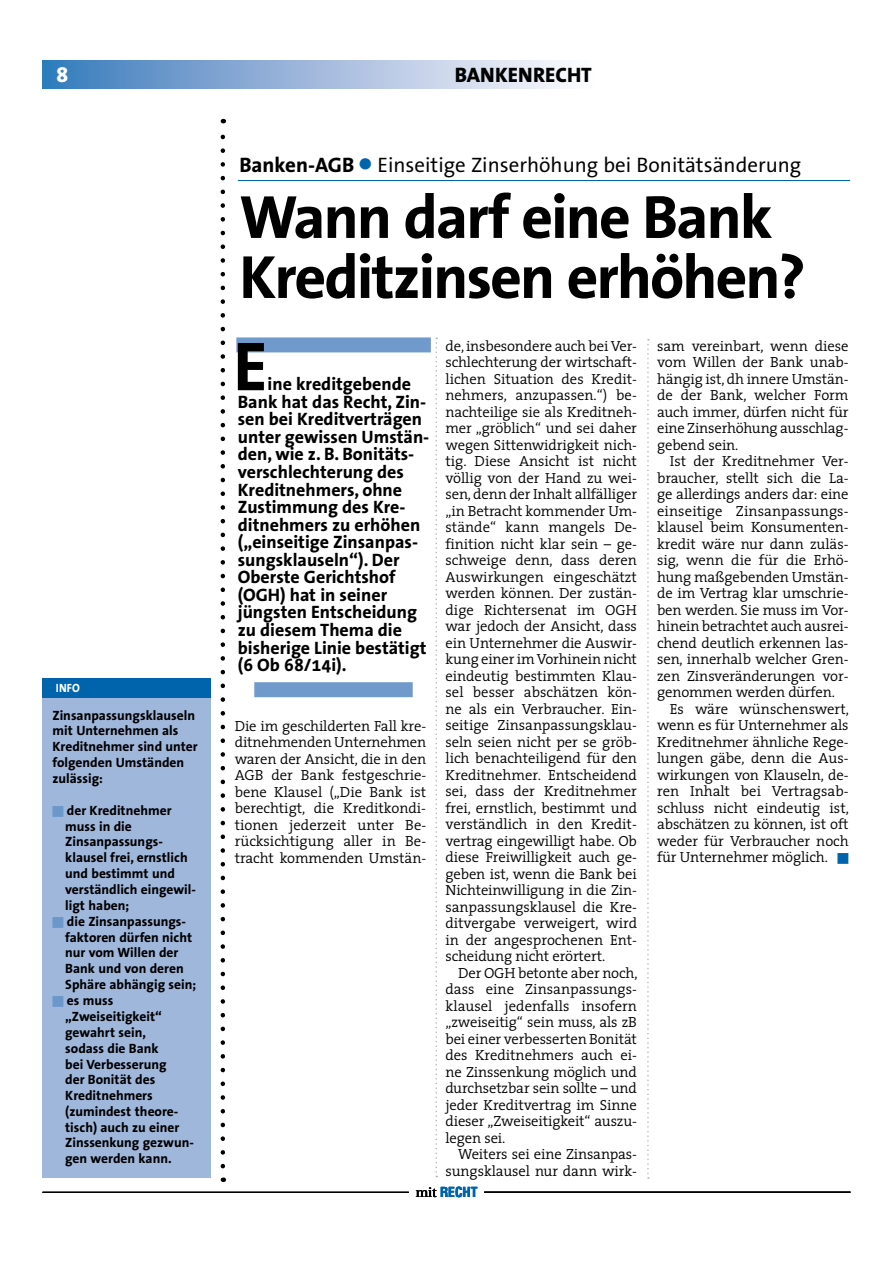
<style>
.page{position:relative;width:893px;height:1263px;background:#fff}
.page>*{position:absolute;margin:0;border:0;box-sizing:border-box;transform-origin:0 0}
.t1{font:700 70.05px "The Sans Correspondence";color:#000}
.t2{font:700 61.5px/60px "The Sans Correspondence";letter-spacing:-.03em;color:#000}
.t3{font:21px "The Sans Correspondence";color:#000}
.t4{font:800 21px "The Sans";color:#000}
.t5{font:800 21px "The Sans";color:#fff}
.t6{font:700 18px/17.5px "The Sans Correspondence";color:#000}
.t7{font:300 14.7px/16.5px "The Serif";letter-spacing:-.01em;color:#000;text-align:justify}
.t8{font:700 13.5px/15.8px "The Sans Correspondence";color:#000}
.t9{font:700 condensed 13.5px "Helvetica";color:#0064ad}
.t10{font:700 12px "The Sans Correspondence";color:#fff;scale:.92 1}
.s1{color:#6b97cb}
.s2{font-weight:700}
.s3{color:#0064ad}
.s4{font-family:"Utopia";font-weight:400;font-stretch:normal;color:#000}
</style>
<div class="page">
<div style="left:43px;top:60px;width:551px;height:28px;background:linear-gradient(to right,#3a7abc,#fffcff)"></div>
<hr style="left:43px;top:1192px;width:366px;height:1px;background:#000">
<hr style="left:484px;top:1192px;width:366px;height:1px;background:#000">
<svg style="left:221px;top:119px;width:4px;height:1047px"></svg>
<div style="left:254px;top:682px;width:159px;height:15px;background:#709acc"></div>
<div style="left:236px;top:337px;width:195px;height:15px;background:#709acc"></div>
<hr style="left:238px;top:180px;width:612px;height:1px;background:#0064ad">
<svg style="left:435px;top:337px;width:2px;height:840px"></svg>
<svg style="left:647px;top:339px;width:2px;height:840px"></svg>
<div style="left:43px;top:678px;width:168px;height:500px;background:#a0b7dc"></div>
<div style="left:43px;top:678px;width:168px;height:20px;background:#0064ad"></div>
<h3 class="t5" style="left:57px;top:57px;width:13px">8</h3>
<p class="t10" style="left:56px;top:682px;width:26px">Info</p>
<p class="t8" style="left:52px;top:708px;width:147px">Zinsanpassungsklauseln mit Unternehmen als<br>Kreditnehmer sind unter folgenden Umständen zulässig:</p>
<p class="t8" style="left:65px;top:803px;width:132px;text-indent:-13px"><span class="s1">■</span> der Kreditnehmer muss in die<br>Zinsanpassungs&shy;klausel frei, ernstlich und bestimmt und verständlich eingewil&shy;ligt haben;</p>
<p class="t8" style="left:65px;top:914px;width:132px;text-indent:-13px"><span class="s1">■</span> die Zinsanpassungs&shy;faktoren dürfen nicht nur vom Willen der<br>Bank und von deren<br>Sphäre abhängig sein;</p>
<p class="t8" style="left:65px;top:993px;width:130px;text-indent:-13px"><span class="s1">■</span> es muss „Zweiseitigkeit“ gewahrt sein,<br>sodass die Bank<br>bei Verbesserung<br>der Bonität des<br>Kreditnehmers (zumindest theore&shy;tisch) auch zu einer<br>Zinssenkung gezwun&shy;gen werden kann.</p>
<h3 class="t4" style="left:455px;top:57px;width:139px">BANKENRECHT</h3>
<h3 class="t3" style="left:239px;top:153px;width:564px"><span class="s2">Banken-AGB</span> <span class="s3">●</span> Einseitige Zinserhöhung bei Bonitätsänderung</h3>
<h2 class="t2" style="left:239px;top:189px;width:568px">Wann darf eine Bank<br>Kreditzinsen erhöhen?</h2>
<h1 class="t1" style="left:233px;top:328px;width:36px">E</h1>
<p class="t6" style="left:238px;top:376px;width:193px;text-indent:30px">ine kreditgebende<br>Bank hat das Recht, Zin&shy;sen bei Kreditverträgen unter gewissen Umstän&shy;den, wie z. B. Bonitäts&shy;verschlechterung des<br>Kreditnehmers, ohne<br>Zustimmung des Kre&shy;ditnehmers zu erhöhen („einseitige Zinsanpas&shy;sungsklauseln“). Der<br>Oberste Gerichtshof (OGH) hat in seiner jüngsten Entscheidung zu diesem Thema die bisherige Linie bestätigt (6 Ob 68/14i).</p>
<p class="t7" style="left:235px;top:717px;width:193px">Die im geschilderten Fall kre&shy;ditnehmenden Unternehmen waren der Ansicht, die in den AGB der Bank festgeschrie&shy;bene Klausel („Die Bank ist berechtigt, die Kreditkondi&shy;tionen jederzeit unter Be&shy;rücksichtigung aller in Be&shy;tracht kommenden Umstän-</p>
<p class="t7" style="left:445px;top:337px;width:193px">de, insbesondere auch bei Ver&shy;schlechterung der wirtschaft&shy;lichen Situation des Kredit&shy;nehmers, anzupassen.“) be&shy;nachteilige sie als Kreditneh&shy;mer „gröblich“ und sei daher wegen Sittenwidrigkeit nich&shy;tig. Diese Ansicht ist nicht völlig von der Hand zu wei&shy;sen, denn der Inhalt allfälliger „in Betracht kommender Um&shy;stände“ kann mangels De&shy;finition nicht klar sein – ge&shy;schweige denn, dass deren Auswirkungen eingeschätzt werden können. Der zustän&shy;dige Richtersenat im OGH war jedoch der Ansicht, dass ein Unternehmer die Auswir&shy;kung einer im Vorhinein nicht eindeutig bestimmten Klau&shy;sel besser abschätzen kön&shy;ne als ein Verbraucher. Ein&shy;seitige Zinsanpassungsklau&shy;seln seien nicht per se gröb&shy;lich benachteiligend für den Kreditnehmer. Entscheidend sei, dass der Kreditnehmer frei, ernstlich, bestimmt und verständlich in den Kredit&shy;vertrag eingewilligt habe. Ob diese Freiwilligkeit auch ge&shy;geben ist, wenn die Bank bei Nichteinwilligung in die Zin&shy;sanpassungsklausel die Kre&shy;ditvergabe verweigert, wird in der angesprochenen Ent&shy;scheidung nicht erörtert.</p>
<p class="t7" style="left:445px;top:964px;width:194px;text-indent:13px">Der OGH betonte aber noch, dass eine Zinsanpassungs&shy;klausel jedenfalls insofern „zweiseitig“ sein muss, als zB bei einer verbesserten Bonität des Kreditnehmers auch ei&shy;ne Zinssenkung möglich und durchsetzbar sein sollte – und jeder Kreditvertrag im Sinne dieser „Zweiseitigkeit“ auszu&shy;legen sei.</p>
<p class="t7" style="left:445px;top:1145px;width:193px;text-align:right">Weiters sei eine Zinsanpas&shy;sungsklausel nur dann wirk-</p>
<p class="t9" style="left:416px;top:1183px;width:63px"><span class="s4">mit</span> RECHT</p>
<p class="t7" style="left:657px;top:337px;width:193px">sam vereinbart, wenn diese vom Willen der Bank unab&shy;hängig ist, dh innere Umstän&shy;de der Bank, welcher Form auch immer, dürfen nicht für eine Zinserhöhung ausschlag&shy;gebend sein.</p>
<p class="t7" style="left:670px;top:452px;width:180px">Ist der Kreditnehmer Ver-</p>
<p class="t7" style="left:657px;top:469px;width:193px">braucher, stellt sich die La-</p>
<p class="t7" style="left:657px;top:485px;width:193px">ge allerdings anders dar: eine</p>
<p class="t7" style="left:657px;top:502px;width:193px">einseitige Zinsanpassungs-</p>
<p class="t7" style="left:657px;top:518px;width:193px">klausel beim Konsumenten-</p>
<p class="t7" style="left:657px;top:535px;width:193px">kredit wäre nur dann zuläs-</p>
<p class="t7" style="left:657px;top:551px;width:193px">sig, wenn die für die Erhö-</p>
<p class="t7" style="left:657px;top:568px;width:193px">hung maßgebenden Umstän-</p>
<p class="t7" style="left:657px;top:584px;width:193px">de im Vertrag klar umschrie-</p>
<p class="t7" style="left:657px;top:601px;width:193px">ben werden. Sie muss im Vor-</p>
<p class="t7" style="left:657px;top:617px;width:193px">hinein betrachtet auch ausrei-</p>
<p class="t7" style="left:657px;top:634px;width:193px">chend deutlich erkennen las-</p>
<p class="t7" style="left:657px;top:650px;width:193px">sen, innerhalb welcher Gren-</p>
<p class="t7" style="left:657px;top:667px;width:193px">zen Zinsveränderungen vor-</p>
<p class="t7" style="left:657px;top:683px;width:179px">genommen werden dürfen.</p>
<p class="t7" style="left:670px;top:700px;width:181px">Es wäre wünschenswert,</p>
<p class="t7" style="left:657px;top:716px;width:193px">wenn es für Unternehmer als</p>
<p class="t7" style="left:657px;top:733px;width:193px">Kreditnehmer ähnliche Rege-</p>
<p class="t7" style="left:657px;top:749px;width:193px">lungen gäbe, denn die Aus-</p>
<p class="t7" style="left:657px;top:766px;width:193px">wirkungen von Klauseln, de-</p>
<p class="t7" style="left:657px;top:782px;width:193px">ren Inhalt bei Vertragsab-</p>
<p class="t7" style="left:657px;top:799px;width:193px">schluss nicht eindeutig ist,</p>
<p class="t7" style="left:657px;top:815px;width:193px">abschätzen zu können, ist oft</p>
<p class="t7" style="left:657px;top:832px;width:193px">weder für Verbraucher noch</p>
<p class="t7" style="left:657px;top:848px;width:193px">für Unternehmer möglich. <span class="s3">■</span></p>
</div>
